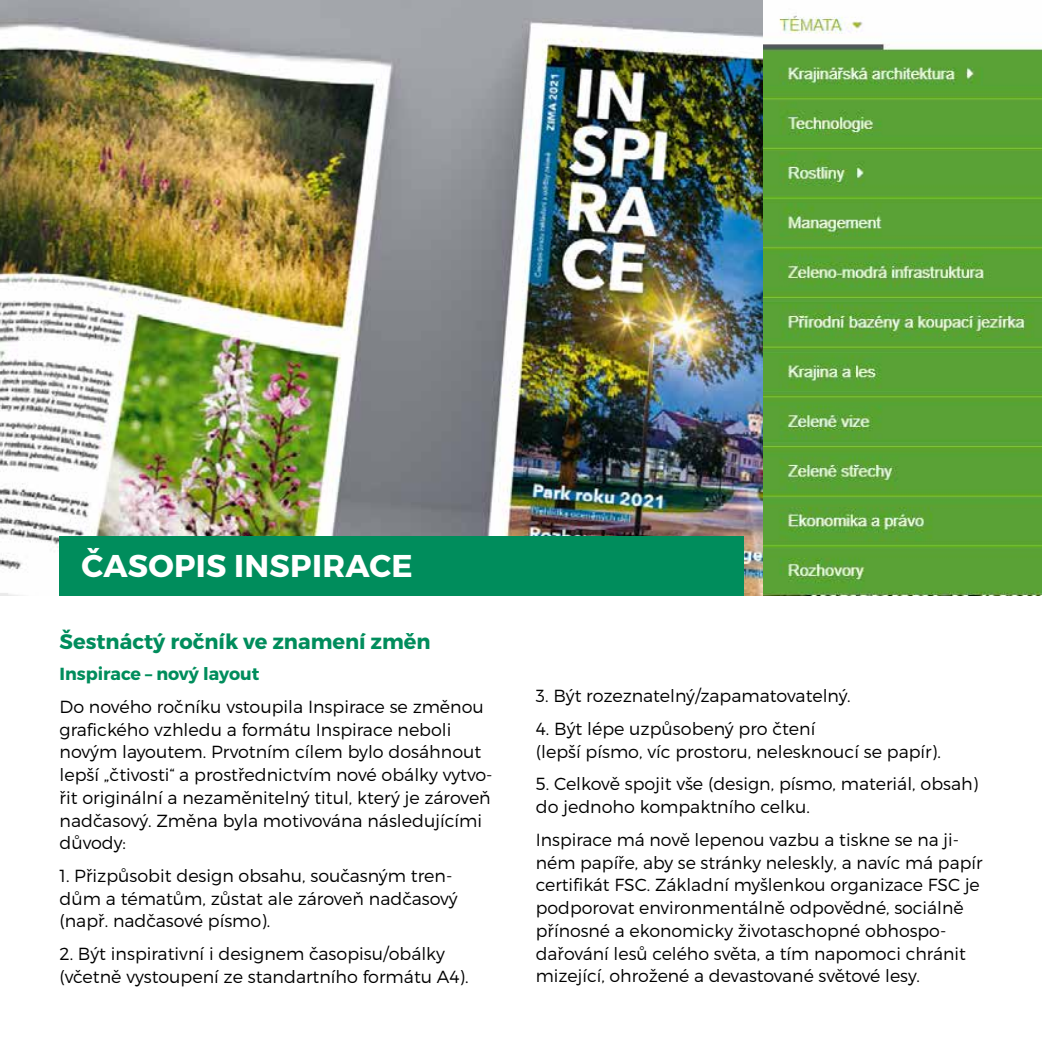
<style>
.page{position:relative;width:1042px;height:1042px;background:#fff}
.page>*{position:absolute;margin:0;border:0;box-sizing:border-box;transform-origin:0 0}
.t1{font:700 31.5px "Montserrat";letter-spacing:.01em;color:#fff}
.t2{font:700 21px "Montserrat";color:#008d5c}
.t3{font:300 17.5px/22.8px "Montserrat";color:#000}
.t4{font:700 17.5px "Montserrat";color:#008d5c}
</style>
<div class="page">
<img style="left:0;top:0;width:763px;height:595px">
<div style="left:60px;top:536px;width:684px;height:59px;background:#008d5c"></div>
<img style="left:763px;top:15px;width:279px;height:580px">
<h1 class="t1" style="left:82px;top:547px;width:333px">Časopis inspirace</h1>
<p class="t2" style="left:60px;top:628px;width:373px">Šestnáctý ročník ve znamení změn</p>
<p class="t4" style="left:60px;top:663px;width:201px">Inspirace – nový layout</p>
<p class="t3" style="left:60px;top:695px;width:434px">Do nového ročníku vstoupila Inspirace se změnou grafického vzhledu a formátu Inspirace neboli novým layoutem. Prvotním cílem bylo dosáhnout lepší „čtivosti“ a prostřednictvím nové obálky vytvo&shy;řit originální a nezaměnitelný titul, který je zároveň nadčasový. Změna byla motivována následujícími důvody:</p>
<p class="t3" style="left:60px;top:864px;width:400px">1. Přizpůsobit design obsahu, současným tren&shy;dům a tématům, zůstat ale zároveň nadčasový (např. nadčasové písmo).</p>
<p class="t3" style="left:60px;top:942px;width:411px">2. Být inspirativní i designem časopisu/obálky (včetně vystoupení ze standartního formátu A4).</p>
<p class="t3" style="left:536px;top:684px;width:316px">3. Být rozeznatelný/zapamatovatelný.</p>
<p class="t3" style="left:536px;top:717px;width:406px">4. Být lépe uzpůsobený pro čtení<br>(lepší písmo, víc prostoru, nelesknoucí se papír).</p>
<p class="t3" style="left:536px;top:772px;width:444px">5. Celkově spojit vše (design, písmo, materiál, obsah) do jednoho kompaktního celku.</p>
<p class="t3" style="left:536px;top:828px;width:448px">Inspirace má nově lepenou vazbu a tiskne se na ji&shy;ném papíře, aby se stránky neleskly, a navíc má papír certifikát FSC. Základní myšlenkou organizace FSC je podporovat environmentálně odpovědné, sociálně přínosné a ekonomicky životaschopné obhospo&shy;dařování lesů celého světa, a tím napomoci chránit mizející, ohrožené a devastované světové lesy.</p>
</div>
